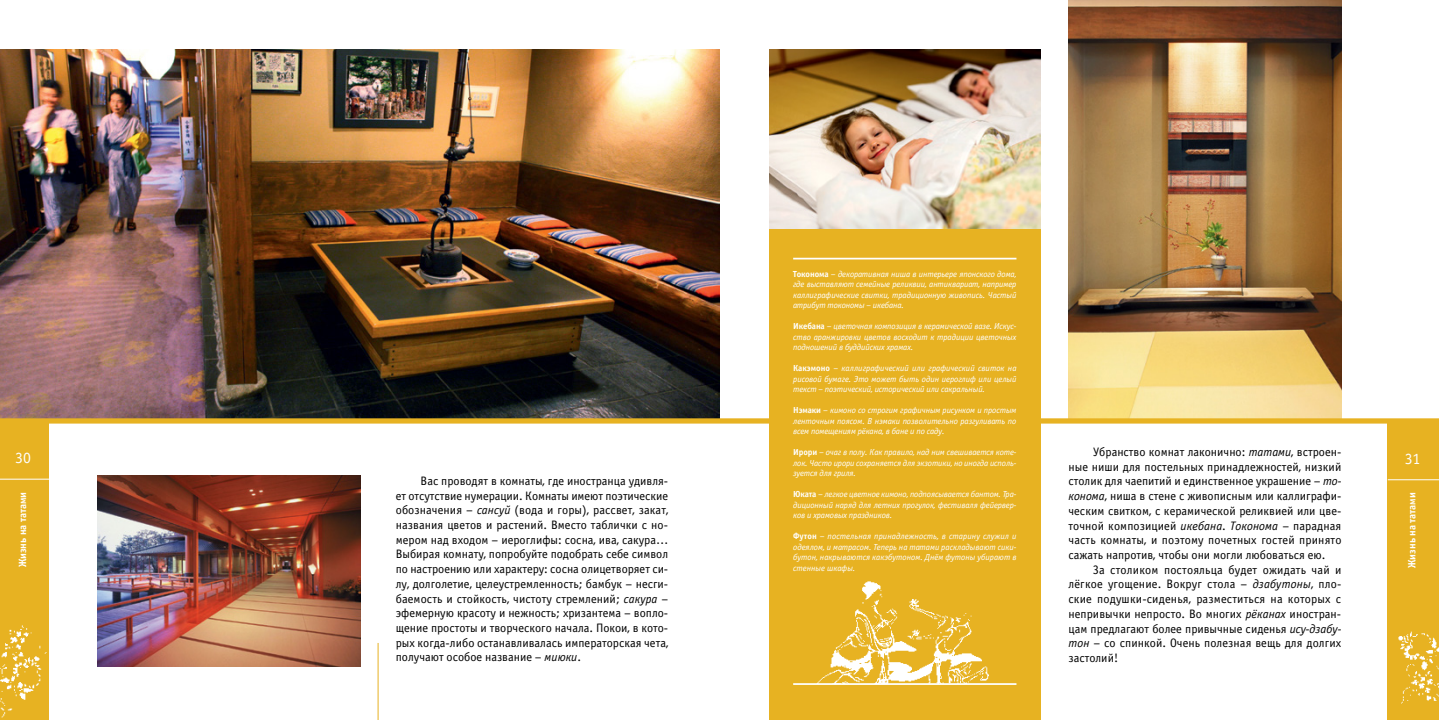
<style>
.page{position:relative;width:1439px;height:720px;background:#fff}
.page>*{position:absolute;margin:0;border:0;box-sizing:border-box;transform-origin:0 0}
.t1{font:15.75px "Officina Sans Book C";color:#fff}
.t2{font:12.25px/14.7px "Officina Sans Book C";color:#000;text-align:justify}
.t3{font:10.5px "Officina Sans Bold C";color:#fff}
.t4{font:italic 8.75px/10.5px "Officina Sans Book C";letter-spacing:-.01em;color:#fff;text-align:justify}
.s1{font-style:italic}
.s2{font-family:"Officina Sans Bold C";font-style:normal}
.s3{font-style:normal}
</style>
<div class="page">
<img style="left:98px;top:475px;width:262px;height:191px">
<img style="left:1068px;top:0;width:273px;height:418px">
<img style="left:0;top:50px;width:719px;height:368px">
<img style="left:769px;top:50px;width:271px;height:180px">
<div style="left:0;top:418px;width:1439px;height:5px;background:#e7b222"></div>
<div style="left:769px;top:230px;width:271px;height:489px;background:#e7b222"></div>
<div style="left:1387px;top:423px;width:52px;height:296px;background:#e7b222"></div>
<img style="left:1398px;top:631px;width:41px;height:73px">
<hr style="left:1387px;top:479px;width:52px;height:1px;background:#fff">
<hr style="left:378px;top:642px;width:1px;height:77px;background:#e7b222">
<div style="left:0;top:422px;width:48px;height:297px;background:#e7b222"></div>
<img style="left:0;top:625px;width:47px;height:93px">
<hr style="left:0;top:478px;width:54px;height:1px;background:#fff">
<hr style="left:793px;top:683px;width:223px;height:1px;background:#fff">
<hr style="left:793px;top:257px;width:223px;height:2px;background:#fff">
<img style="left:817px;top:581px;width:172px;height:102px">
<p class="t1" style="left:15px;top:449px;width:17px">30</p>
<p class="t3" style="left:17px;top:567px;width:77px;rotate:-90deg">Жизнь на татами</p>
<p class="t2" style="left:396px;top:473px;width:274px;text-indent:25px">Вас проводят в комнаты, где иностранца удивля&shy;ет отсутствие нумерации. Комнаты имеют поэтические обозначения – <span class="s1">сансуй</span> (вода и горы), рассвет, закат, названия цветов и растений. Вместо таблички с но&shy;мером над входом – иероглифы: сосна, ива, сакура… Выбирая комнату, попробуйте подобрать себе символ по настроению или характеру: сосна олицетворяет си&shy;лу, долголетие, целеустремленность; бамбук – несги&shy;баемость и стойкость, чистоту стремлений; <span class="s1">сакура</span> – эфемерную красоту и нежность; хризантема – вопло&shy;щение простоты и творческого начала. Покои, в кото&shy;рых когда-либо останавливалась императорская чета, получают особое название – <span class="s1">миюки</span>.</p>
<p class="t4" style="left:793px;top:268px;width:225px"><span class="s2">Токонома</span> <span class="s3">–</span> декоративная ниша в интерьере японского дома, где выставляют семейные реликвии, антиквариат, например каллиграфические свитки, традиционную живопись. Частый атрибут токономы – икебана.</p>
<p class="t4" style="left:793px;top:321px;width:225px"><span class="s2">Икебана</span> <span class="s3">–</span> цветочная композиция в керамической вазе. Искус&shy;ство аранжировки цветов восходит к традиции цветочных подношений в буддийских храмах.</p>
<p class="t4" style="left:793px;top:363px;width:225px"><span class="s2">Какэмоно</span> <span class="s3">–</span> каллиграфический или графический свиток на рисовой бумаге. Это может быть один иероглиф или целый текст – поэтический, исторический или сакральный.</p>
<p class="t4" style="left:793px;top:405px;width:225px"><span class="s2">Нэмаки</span> <span class="s3">–</span> кимоно со строгим графичным рисунком и простым ленточным поясом. В нэмаки позволительно разгуливать по всем помещениям рёкана, в бане и по саду.</p>
<p class="t4" style="left:793px;top:447px;width:225px"><span class="s2">Ирори</span> <span class="s3">–</span> очаг в полу. Как правило, над ним свешивается коте&shy;лок. Часто ирори сохраняется для экзотики, но иногда исполь&shy;зуется для гриля.</p>
<p class="t4" style="left:793px;top:489px;width:225px"><span class="s2">Юката</span> <span class="s3">–</span> легкое цветное кимоно, подпоясывается бантом. Тра&shy;диционный наряд для летних прогулок, фестиваля фейервер&shy;ков и храмовых праздников.</p>
<p class="t4" style="left:793px;top:531px;width:225px"><span class="s2">Футон</span> <span class="s3">–</span> постельная принадлежность, в старину служил и одеялом, и матрасом. Теперь на татами раскладывают сики&shy;бутон, накрываются какэбутоном. Днём футоны убирают в стенные шкафы.</p>
<p class="t2" style="left:1068px;top:444px;width:274px;text-indent:25px">Убранство комнат лаконично: <span class="s1">татами</span>, встроен&shy;ные ниши для постельных принадлежностей, низкий столик для чаепитий и единственное украшение – <span class="s1">то&shy;конома</span>, ниша в стене с живописным или каллиграфи&shy;ческим свитком, с керамической реликвией или цве&shy;точной композицией <span class="s1">икебана</span>. <span class="s1">Токонома</span> – парадная часть комнаты, и поэтому почетных гостей принято сажать напротив, чтобы они могли любоваться ею.</p>
<p class="t2" style="left:1068px;top:562px;width:275px;text-indent:25px">За столиком постояльца будет ожидать чай и лёгкое угощение. Вокруг стола – <span class="s1">дзабутоны</span>, пло&shy;ские подушки-сиденья, разместиться на которых с непривычки непросто. Во многих <span class="s1">рёканах</span> иностран&shy;цам предлагают более привычные сиденья <span class="s1">ису-дзабу&shy;тон</span> – со спинкой. Очень полезная вещь для долгих застолий!</p>
<p class="t1" style="left:1404px;top:450px;width:17px">31</p>
<p class="t3" style="left:1405px;top:567px;width:77px;rotate:-90deg">Жизнь на татами</p>
</div>
